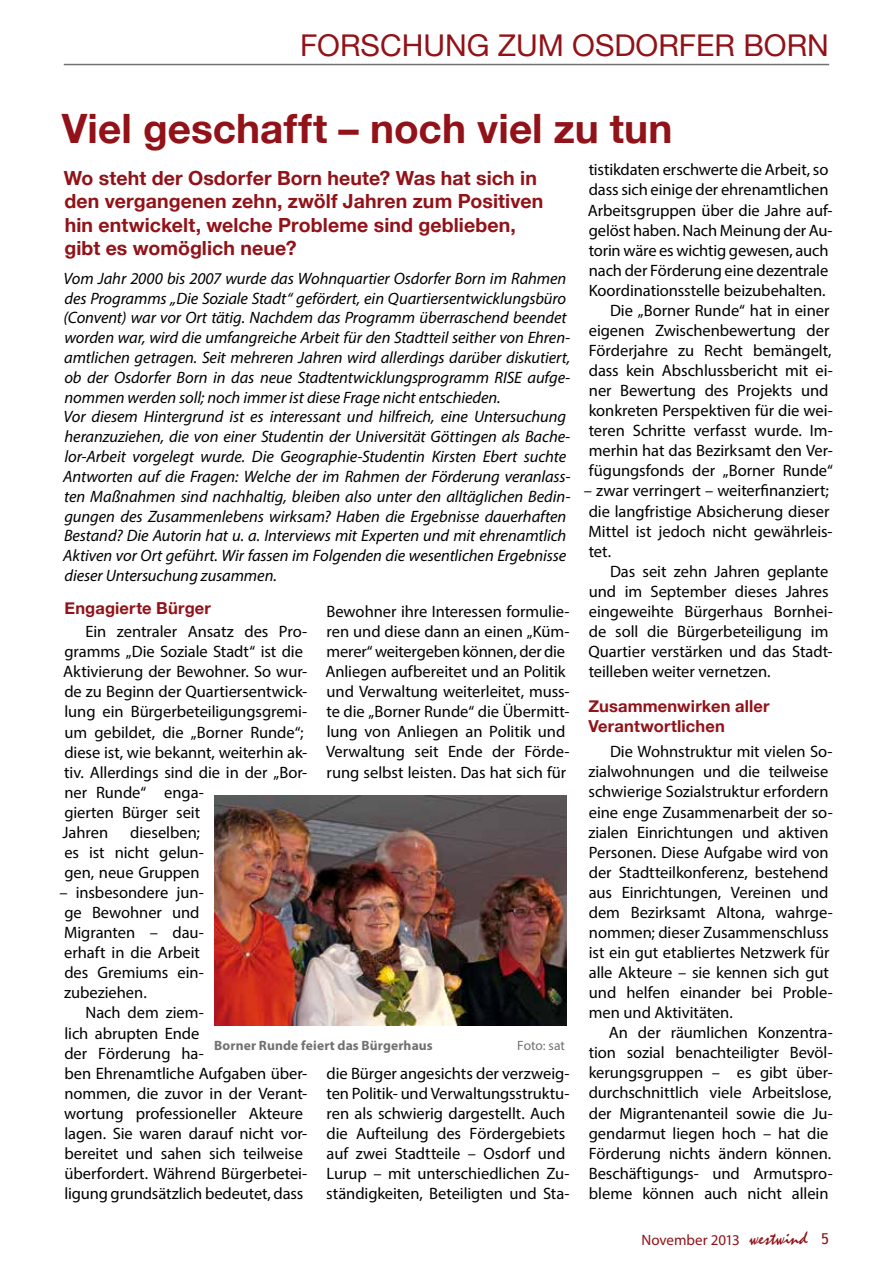
<style>
.page{position:relative;width:893px;height:1263px;background:#fff}
.page>*{position:absolute;margin:0;border:0;box-sizing:border-box;transform-origin:0 0}
.t1{font:700 40.5px "Helvetica Neue";letter-spacing:.005em;color:#911218}
.t2{font:30px "Helvetica Neue";color:#911218}
.t3{font:700 19.5px/23.4px "Helvetica Neue";letter-spacing:.005em;color:#911218}
.t4{font:16.5px/20.1px "Myriad Pro";letter-spacing:-.005em;color:#000}
.t5{font:italic 16.5px/19.8px "Myriad Pro";letter-spacing:-.005em;color:#000}
.t6{font:700 16.5px/19.8px "Helvetica Neue";letter-spacing:.01em;color:#911218}
.t7{font:15px "Myriad Pro";letter-spacing:-.005em;color:#911218}
.t8{font:15px "Trebuchet MS";color:#911218}
.t9{font:700 13.5px "Myriad Pro";letter-spacing:.01em;color:#707172}
.t10{font:13.5px "Myriad Pro";color:#707172}
.s1{font-family:"Mistral";font-size:18px}
</style>
<div class="page">
<hr style="left:64px;top:64px;width:765px;height:1px;background:#707172">
<img style="left:214px;top:795px;width:353px;height:230px">
<h2 class="t2" style="left:300px;top:27px;width:530px">FORSCHUNG ZUM OSDORFER BORN</h2>
<h1 class="t1" style="left:62px;top:103px;width:612px">Viel geschafft – noch viel zu tun</h1>
<p class="t3" style="left:64px;top:166px;width:481px">Wo steht der Osdorfer Born heute? Was hat sich in den vergangenen zehn, zwölf Jahren zum Positiven hin entwickelt, welche Probleme sind geblieben, gibt es womöglich neue?</p>
<p class="t5" style="left:63px;top:268px;width:509px">Vom Jahr 2000 bis 2007 wurde das Wohnquartier Osdorfer Born im Rahmen des Programms „Die Soziale Stadt“ gefördert, ein Quartiersentwicklungsbüro (Convent) war vor Ort tätig. Nachdem das Programm überraschend beendet worden war, wird die umfangreiche Arbeit für den Stadtteil seither von Ehren&shy;amtlichen getragen. Seit mehreren Jahren wird allerdings darüber diskutiert, ob der Osdorfer Born in das neue Stadtentwicklungsprogramm RISE aufge&shy;nommen werden soll; noch immer ist diese Frage nicht entschieden.<br>Vor diesem Hintergrund ist es interessant und hilfreich, eine Untersuchung heranzuziehen, die von einer Studentin der Universität Göttingen als Bache&shy;lor-Arbeit vorgelegt wurde. Die Geographie-Studentin Kirsten Ebert suchte Antworten auf die Fragen: Welche der im Rahmen der Förderung veranlass&shy;ten Maßnahmen sind nachhaltig, bleiben also unter den alltäglichen Bedin&shy;gungen des Zusammenlebens wirksam? Haben die Ergebnisse dauerhaften Bestand? Die Autorin hat u. a. Interviews mit Experten und mit ehrenamtlich Aktiven vor Ort geführt. Wir fassen im Folgenden die wesentlichen Ergebnisse dieser Untersuchung zusammen.</p>
<p class="t6" style="left:64px;top:597px;width:148px">Engagierte Bürger</p>
<p class="t4" style="left:63px;top:621px;width:246px;text-indent:23px">Ein zentraler Ansatz des Pro&shy;gramms „Die Soziale Stadt“ ist die<br>Aktivierung der Bewohner. So wur&shy;de zu Beginn der Quartiersentwick&shy;lung ein Bürgerbeteiligungsgremi&shy;um gebildet, die „Borner Runde“; diese ist, wie bekannt, weiterhin ak&shy;tiv. Allerdings sind die in der „Bor&shy;ner Runde“ enga-<br>gierten Bürger seit<br>Jahren</p>
<p class="t4" style="left:325px;top:601px;width:246px">Bewohner ihre Interessen formulie&shy;ren und diese dann an einen „Küm&shy;merer“ weitergeben können, der die Anliegen aufbereitet und an Politik und Verwaltung weiterleitet, muss&shy;te die „Borner Runde“ die Übermitt&shy;lung von Anliegen an Politik und Verwaltung seit Ende der Förde&shy;rung selbst leisten. Das hat sich für</p>
<p class="t4" style="left:64px;top:822px;width:141px;text-indent:66px">dieselben; es ist nicht gelun&shy;gen, neue Gruppen</p>
<p class="t4" style="left:59px;top:882px;width:146px">– insbesondere jun&shy;ge Bewohner und<br>Migranten – dau&shy;erhaft in die Arbeit des Gremiums ein&shy;zubeziehen.</p>
<p class="t4" style="left:64px;top:1003px;width:245px;text-indent:21px">Nach dem ziem-<br>lich abrupten Ende<br>der Förderung ha-<br>ben Ehrenamtliche Aufgaben über&shy;nommen, die zuvor in der Verant&shy;wortung professioneller Akteure lagen. Sie waren darauf nicht vor&shy;bereitet und sahen sich teilweise überfordert. Während Bürgerbetei&shy;ligung grundsätzlich bedeutet, dass</p>
<p class="t9" style="left:214px;top:1037px;width:220px">Borner Runde feiert das Bürgerhaus</p>
<p class="t10" style="left:517px;top:1037px;width:49px">Foto: sat</p>
<p class="t4" style="left:326px;top:1063px;width:245px">die Bürger angesichts der verzweig&shy;ten Politik- und Verwaltungsstruktu&shy;ren als schwierig dargestellt. Auch die Aufteilung des Fördergebiets auf zwei Stadtteile – Osdorf und Lurup – mit unterschiedlichen Zu&shy;ständigkeiten, Beteiligten und Sta-</p>
<p class="t4" style="left:589px;top:160px;width:241px">tistikdaten erschwerte die Arbeit, so</p>
<p class="t4" style="left:589px;top:180px;width:241px">dass sich einige der ehrenamtlichen</p>
<p class="t4" style="left:588px;top:200px;width:247px">Arbeitsgruppen über die Jahre auf-</p>
<p class="t4" style="left:589px;top:220px;width:245px">gelöst haben. Nach Meinung der Au-</p>
<p class="t4" style="left:589px;top:240px;width:241px">torin wäre es wichtig gewesen, auch</p>
<p class="t4" style="left:589px;top:260px;width:241px">nach der Förderung eine dezentrale</p>
<p class="t4" style="left:589px;top:280px;width:238px">Koordinationsstelle beizubehalten.</p>
<p class="t4" style="left:610px;top:300px;width:221px">Die „Borner Runde“ hat in einer</p>
<p class="t4" style="left:589px;top:320px;width:242px">eigenen Zwischenbewertung der</p>
<p class="t4" style="left:589px;top:340px;width:244px">Förderjahre zu Recht bemängelt,</p>
<p class="t4" style="left:589px;top:360px;width:245px">dass kein Abschlussbericht mit ei-</p>
<p class="t4" style="left:589px;top:380px;width:241px">ner Bewertung des Projekts und</p>
<p class="t4" style="left:589px;top:400px;width:245px">konkreten Perspektiven für die wei-</p>
<p class="t4" style="left:589px;top:420px;width:246px">teren Schritte verfasst wurde. Im-</p>
<p class="t4" style="left:589px;top:440px;width:245px">merhin hat das Bezirksamt den Ver-</p>
<p class="t4" style="left:589px;top:460px;width:246px">fügungsfonds der „Borner Runde“</p>
<p class="t4" style="left:584px;top:481px;width:250px">– zwar verringert – weiterfinanziert; die langfristige Absicherung dieser<br>Mittel ist jedoch nicht gewährleis&shy;tet.</p>
<p class="t4" style="left:589px;top:561px;width:246px;text-indent:21px">Das seit zehn Jahren geplante und im September dieses Jahres eingeweihte Bürgerhaus Bornhei&shy;de soll die Bürgerbeteiligung im<br>Quartier verstärken und das Stadt&shy;teilleben weiter vernetzen.</p>
<p class="t6" style="left:588px;top:696px;width:183px">Zusammenwirken aller<br>Verantwortlichen</p>
<p class="t4" style="left:588px;top:741px;width:246px;text-indent:22px">Die Wohnstruktur mit vielen So&shy;zialwohnungen und die teilweise schwierige Sozialstruktur erfordern eine enge Zusammenarbeit der so&shy;zialen Einrichtungen und aktiven<br>Personen. Diese Aufgabe wird von der Stadtteilkonferenz, bestehend aus Einrichtungen, Vereinen und dem Bezirksamt Altona, wahrge&shy;nommen; dieser Zusammenschluss ist ein gut etabliertes Netzwerk für alle Akteure – sie kennen sich gut und helfen einander bei Proble&shy;men und Aktivitäten.</p>
<p class="t4" style="left:589px;top:1022px;width:246px;text-indent:20px">An der räumlichen Konzentra&shy;tion sozial benachteiligter Bevöl&shy;kerungsgruppen – es gibt über&shy;durchschnittlich viele Arbeitslose, der Migrantenanteil sowie die Ju&shy;gendarmut liegen hoch – hat die Förderung nichts ändern können.<br>Beschäftigungs- und Armutspro&shy;bleme können auch nicht allein</p>
<p class="t7" style="left:641px;top:1230px;width:167px">November 2013 <span class="s1">westwind</span></p>
<p class="t8" style="left:821px;top:1230px;width:9px">5</p>
</div>
